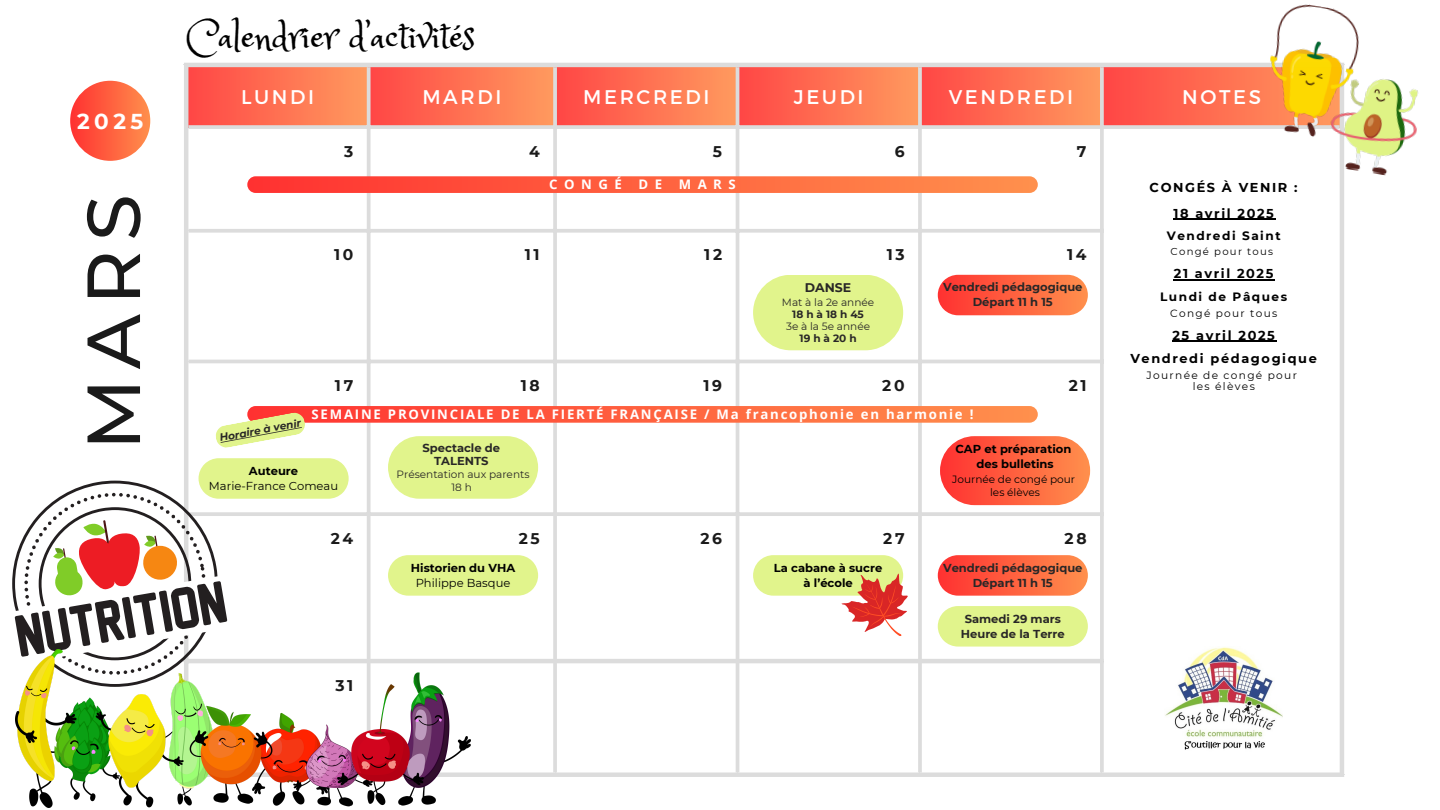
<style>
.page{position:relative;width:1440px;height:810px;background:#fff}
.page>*{position:absolute;margin:0;border:0;box-sizing:border-box;transform-origin:0 0}
.t1{font:500 75px "Montserrat";color:#000}
.t2{font:38.5px "Princess Sofia";color:#000}
.t3{font:700 21.5px "Montserrat";color:#fff}
.t4{font:19.8px "Montserrat";letter-spacing:.13em;color:#fff}
.t5{font:700 15.5px "Montserrat";letter-spacing:.175em;color:#000}
.t6{font:700 13.2px "Open Sans";letter-spacing:.135em;color:#fff}
.t7{font:700 13.2px "Open Sans";letter-spacing:.495em;color:#fff}
.t8{font:700 12.9px "Montserrat";letter-spacing:.125em;color:#000}
.t9{font:700 12.5px "Montserrat";color:#292727}
.t10{font:700 12.1px "Montserrat";letter-spacing:.125em;color:#000}
.t11{font:700 11.5px/15px "Montserrat";color:#292727;text-align:center}
.t12{font:700 11.5px/15px "Montserrat";color:#000;text-align:center}
.t13{font:11.5px "Montserrat";color:#000}
.t14{font:10.6px "Montserrat";letter-spacing:.125em;color:#000}
.t15{font:10.5px "Montserrat";color:#292727}
.t16{font:10.5px "Montserrat";color:#000}
.t17{font:700 10.5px "Montserrat";letter-spacing:.28em;color:#292727}
.t18{font:italic 700 10.5px "Montserrat";color:#292727}
.t19{font:10.1px "Montserrat";letter-spacing:.125em;color:#000}
</style>
<div class="page">
<svg style="left:922px;top:363px;width:178px;height:301px"></svg>
<svg style="left:188px;top:67px;width:179px;height:58px;background:#fe7052"></svg>
<svg style="left:371px;top:67px;width:182px;height:58px;background:#fe7052"></svg>
<svg style="left:557px;top:67px;width:179px;height:58px;background:#fe7052"></svg>
<svg style="left:739px;top:67px;width:179px;height:58px;background:#fe7052"></svg>
<svg style="left:922px;top:67px;width:178px;height:58px;background:#fe7052"></svg>
<svg style="left:1104px;top:67px;width:151px;height:58px;background:#fe614d"></svg>
<svg style="left:367px;top:67px;width:4px;height:583px;background:#dfdddd"></svg>
<hr style="left:553px;top:67px;width:4px;height:705px;background:#d9d9d9">
<hr style="left:736px;top:67px;width:3px;height:705px;background:#d9d9d9">
<hr style="left:918px;top:67px;width:4px;height:705px;background:#d9d9d9">
<hr style="left:1100px;top:67px;width:4px;height:705px;background:#d9d9d9">
<svg style="left:188px;top:125px;width:1067px;height:4px;background:#ded6d5"></svg>
<svg style="left:188px;top:229px;width:912px;height:4px;background:#dfdfdf"></svg>
<hr style="left:188px;top:360px;width:916px;height:3px;background:#d9d9d9">
<hr style="left:188px;top:512px;width:916px;height:4px;background:#d9d9d9">
<hr style="left:184px;top:67px;width:4px;height:705px;background:#d9d9d9">
<hr style="left:1340px;top:67px;width:4px;height:705px;background:#d9d9d9">
<hr style="left:184px;top:63px;width:1160px;height:4px;background:#d9d9d9">
<hr style="left:184px;top:659px;width:920px;height:4px;background:#d9d9d9">
<div style="left:184px;top:772px;width:1160px;height:5px;background:#d9d9d9"></div>
<img style="left:1165px;top:647px;width:118px;height:103px">
<div style="left:247px;top:176px;width:791px;height:17px;background:linear-gradient(to right,#ff3131,#ff904d);border-radius:8px"></div>
<div style="left:940px;top:436px;width:150px;height:69px;background:linear-gradient(to right,#ff3232,#ff8f4d);border-radius:34px"></div>
<svg style="left:938px;top:555px;width:150px;height:41px;background:#ff6b4c"></svg>
<div style="left:753px;top:275px;width:150px;height:75px;background:#e1f48c;border-radius:38px"></div>
<div style="left:70px;top:81px;width:80px;height:80px;background:linear-gradient(to right,#ff3434,#ff8d4b);border-radius:50%"></div>
<div style="left:388px;top:436px;width:150px;height:63px;background:#e1f48c;border-radius:31px"></div>
<svg style="left:938px;top:606px;width:150px;height:41px;background:#e3f493"></svg>
<svg style="left:938px;top:275px;width:150px;height:40px;background:#ff6949"></svg>
<div style="left:247px;top:406px;width:791px;height:17px;background:linear-gradient(to right,#ff3131,#ff904d);border-radius:8px"></div>
<img style="left:15px;top:650px;width:455px;height:158px">
<img style="left:1255px;top:4px;width:163px;height:175px">
<svg style="left:388px;top:555px;width:150px;height:41px;background:#e3f493"></svg>
<svg style="left:215px;top:412px;width:91px;height:36px"></svg>
<svg style="left:753px;top:555px;width:155px;height:81px"></svg>
<hr style="left:1173px;top:219px;width:103px;height:1px;background:#000">
<hr style="left:1174px;top:279px;width:101px;height:1px;background:#000">
<hr style="left:1172px;top:341px;width:105px;height:1px;background:#000">
<svg style="left:12px;top:458px;width:337px;height:229px"></svg>
<p class="t3" style="left:77px;top:108px;width:68px">2025</p>
<h1 class="t1" style="left:67px;top:450px;width:257px;rotate:-90deg">MARS</h1>
<p class="t2" style="left:187px;top:12px;width:290px">Calendrier d’activités</p>
<h3 class="t4" style="left:241px;top:84px;width:75px">LUNDI</h3>
<h3 class="t4" style="left:422px;top:84px;width:80px">MARDI</h3>
<h3 class="t4" style="left:583px;top:84px;width:128px">MERCREDI</h3>
<h3 class="t4" style="left:794px;top:84px;width:71px">JEUDI</h3>
<h3 class="t4" style="left:949px;top:84px;width:126px">VENDREDI</h3>
<h3 class="t4" style="left:1182px;top:84px;width:80px">NOTES</h3>
<h3 class="t5" style="left:344px;top:142px;width:11px">3</h3>
<h3 class="t5" style="left:529px;top:142px;width:12px">4</h3>
<h3 class="t5" style="left:713px;top:142px;width:11px">5</h3>
<h3 class="t5" style="left:895px;top:142px;width:11px">6</h3>
<h3 class="t5" style="left:1077px;top:142px;width:11px">7</h3>
<p class="t7" style="left:549px;top:175px;width:188px">CONGÉ DE MARS</p>
<h3 class="t5" style="left:334px;top:245px;width:21px">10</h3>
<h3 class="t5" style="left:525px;top:245px;width:16px">11</h3>
<h3 class="t5" style="left:704px;top:245px;width:19px">12</h3>
<h3 class="t5" style="left:887px;top:245px;width:19px">13</h3>
<h3 class="t5" style="left:1067px;top:245px;width:21px">14</h3>
<p class="t9" style="left:805px;top:280px;width:48px">DANSE</p>
<p class="t15" style="left:782px;top:296px;width:94px">Mat à la 2e année</p>
<p class="t17" style="left:792px;top:308px;width:73px">18hà18h45</p>
<p class="t15" style="left:786px;top:320px;width:86px">3e à la 5e année</p>
<p class="t17" style="left:800px;top:332px;width:59px">19hà20h</p>
<p class="t11" style="left:943px;top:280px;width:141px">Vendredi pédagogique<br>Départ 11 h 15</p>
<h3 class="t5" style="left:335px;top:376px;width:20px">17</h3>
<h3 class="t5" style="left:521px;top:376px;width:20px">18</h3>
<h3 class="t5" style="left:704px;top:376px;width:20px">19</h3>
<h3 class="t5" style="left:882px;top:376px;width:24px">20</h3>
<h3 class="t5" style="left:1069px;top:376px;width:19px">21</h3>
<p class="t6" style="left:312px;top:405px;width:663px">SEMAINE PROVINCIALE DE LA FIERTÉ FRANÇAISE / Ma francophonie en harmonie !</p>
<p class="t18" style="left:219px;top:432px;width:84px;rotate:-11deg">Horaire à venir</p>
<p class="t11" style="left:423px;top:440px;width:79px">Spectacle de</p>
<p class="t11" style="left:434px;top:454px;width:56px">TALENTS</p>
<p class="t15" style="left:397px;top:468px;width:134px">Présentation aux parents</p>
<p class="t15" style="left:451px;top:481px;width:22px">18 h</p>
<p class="t12" style="left:955px;top:442px;width:117px">CAP et préparation</p>
<h2 class="t12" style="left:976px;top:457px;width:79px">des bulletins</h2>
<h1 class="t16" style="left:952px;top:472px;width:125px">Journée de congé pour</h1>
<p class="t16" style="left:990px;top:486px;width:51px">les élèves</p>
<h6 class="t12" style="left:249px;top:463px;width:51px">Auteure</h6>
<h5 class="t13" style="left:209px;top:479px;width:131px">Marie-France Comeau</h5>
<h3 class="t5" style="left:331px;top:529px;width:24px">24</h3>
<h3 class="t5" style="left:519px;top:529px;width:23px">25</h3>
<h3 class="t5" style="left:700px;top:529px;width:23px">26</h3>
<h3 class="t5" style="left:883px;top:529px;width:23px">27</h3>
<h3 class="t5" style="left:1065px;top:529px;width:24px">28</h3>
<h3 class="t5" style="left:335px;top:676px;width:19px">31</h3>
<p class="t12" style="left:411px;top:560px;width:106px">Historien du VHA</p>
<p class="t13" style="left:416px;top:576px;width:96px">Philippe Basque</p>
<p class="t12" style="left:774px;top:560px;width:110px">La cabane à sucre à l’école</p>
<p class="t11" style="left:943px;top:560px;width:141px">Vendredi pédagogique<br>Départ 11 h 15</p>
<p class="t11" style="left:961px;top:611px;width:106px">Samedi 29 mars<br>Heure de la Terre</p>
<p class="t8" style="left:1150px;top:179px;width:150px">CONGÉS À VENIR :</p>
<p class="t8" style="left:1173px;top:205px;width:102px">18 avril 2025</p>
<p class="t10" style="left:1167px;top:228px;width:115px">Vendredi Saint</p>
<p class="t19" style="left:1171px;top:246px;width:104px">Congé pour tous</p>
<p class="t8" style="left:1174px;top:266px;width:101px">21 avril 2025</p>
<p class="t10" style="left:1160px;top:289px;width:129px">Lundi de Pâques</p>
<p class="t14" style="left:1170px;top:306px;width:109px">Congé pour tous</p>
<h4 class="t8" style="left:1172px;top:327px;width:104px">25 avril 2025</h4>
<p class="t8" style="left:1130px;top:351px;width:188px">Vendredi pédagogique</p>
<p class="t14" style="left:1147px;top:369px;width:152px">Journée de congé pour</p>
<p class="t14" style="left:1193px;top:379px;width:64px">les élèves</p>
</div>
